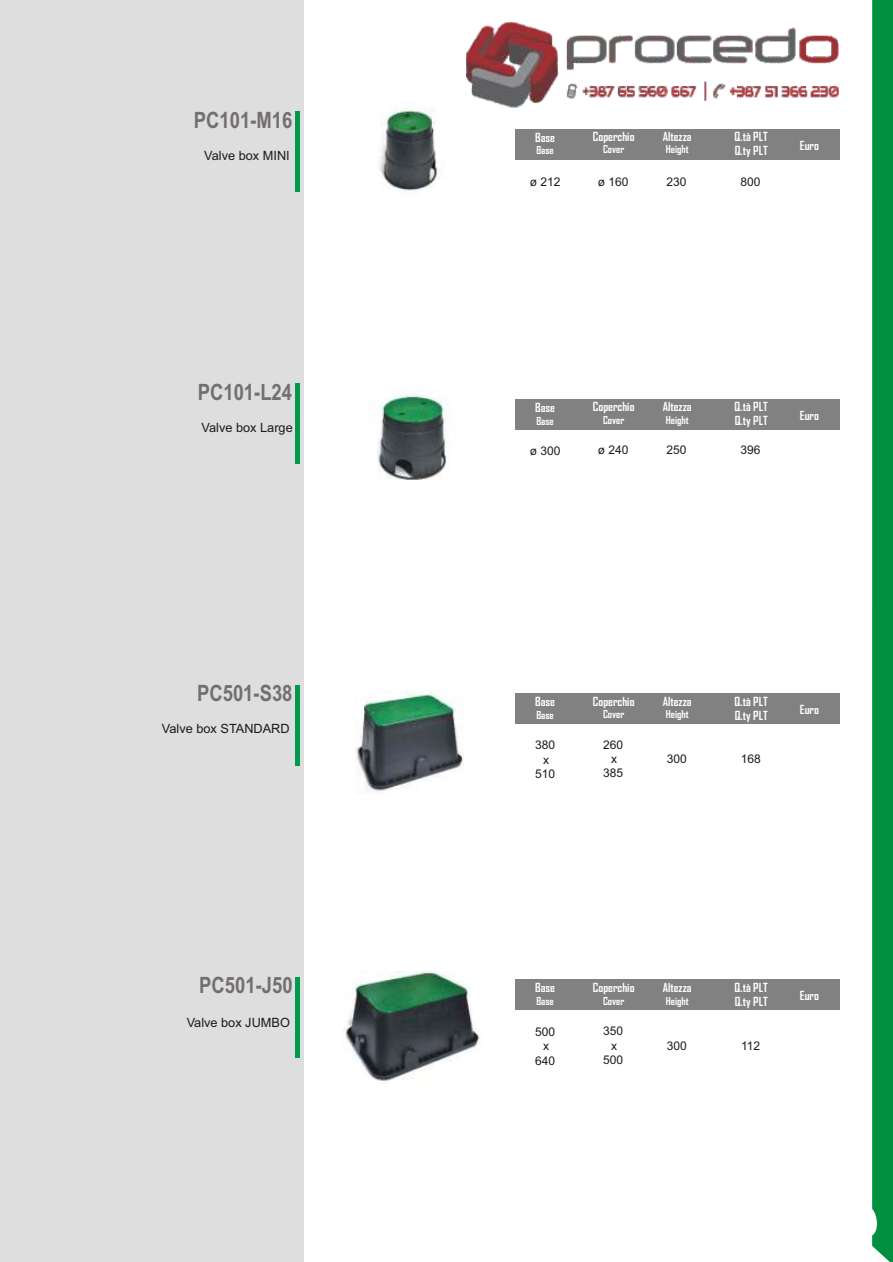
<style>
.page{position:relative;width:893px;height:1262px;background:#fff}
.page>*{position:absolute;margin:0;border:0;box-sizing:border-box;transform-origin:0 0}
.t1{font:700 22.5px "Arial Narrow";color:#736f6f}
.t2{font:12.75px "Arial";color:#1f1a17}
.t3{font:700 12px/14px "Agency FB";color:#fff}
.t4{font:12px/14.4px "Arial";color:#1f1a17;text-align:center}
.t5{font:700 10.5px "Agency FB";color:#fff}
</style>
<div class="page">
<div style="left:0;top:0;width:304px;height:1262px;background:#dedede"></div>
<div style="left:515px;top:129px;width:324px;height:31px;background:#818181"></div>
<div style="left:515px;top:399px;width:324px;height:31px;background:#818181"></div>
<div style="left:515px;top:693px;width:324px;height:31px;background:#818181"></div>
<div style="left:515px;top:979px;width:324px;height:31px;background:#818181"></div>
<hr style="left:295px;top:111px;width:4px;height:80px;background:#01994d">
<hr style="left:295px;top:383px;width:4px;height:80px;background:#01994d">
<hr style="left:295px;top:685px;width:4px;height:80px;background:#01994d">
<hr style="left:295px;top:977px;width:4px;height:81px;background:#01994d">
<img style="left:343px;top:971px;width:137px;height:112px">
<img style="left:373px;top:389px;width:76px;height:91px">
<img style="left:355px;top:690px;width:109px;height:101px">
<img style="left:379px;top:107px;width:61px;height:84px">
<svg style="left:872px;top:0;width:21px;height:1262px;background:#099345"></svg>
<img style="left:467px;top:22px;width:371px;height:86px">
<h1 class="t1" style="left:194px;top:111px;width:100px">PC101-M16</h1>
<p class="t2" style="left:204px;top:151px;width:87px">Valve box MINI</p>
<h1 class="t1" style="left:198px;top:383px;width:96px">PC101-L24</h1>
<p class="t2" style="left:201px;top:422px;width:93px">Valve box Large</p>
<h1 class="t1" style="left:197px;top:685px;width:97px">PC501-S38</h1>
<p class="t2" style="left:162px;top:724px;width:129px">Valve box STANDARD</p>
<h1 class="t1" style="left:199px;top:977px;width:95px">PC501-J50</h1>
<p class="t2" style="left:187px;top:1017px;width:105px">Valve box JUMBO</p>
<p class="t3" style="left:535px;top:131px;width:21px">Base</p>
<p class="t5" style="left:536px;top:146px;width:19px">Base</p>
<p class="t3" style="left:593px;top:130px;width:43px">Coperchio</p>
<p class="t5" style="left:603px;top:145px;width:23px">Cover</p>
<p class="t3" style="left:662px;top:130px;width:30px">Altezza</p>
<p class="t5" style="left:665px;top:145px;width:24px">Height</p>
<p class="t3" style="left:734px;top:130px;width:35px">Q.tà PLT<br>Q.ty PLT</p>
<p class="t4" style="left:529px;top:175px;width:32px">ø 212</p>
<p class="t4" style="left:666px;top:175px;width:22px">230</p>
<p class="t4" style="left:740px;top:175px;width:22px">800</p>
<p class="t4" style="left:598px;top:175px;width:32px">ø 160</p>
<p class="t3" style="left:800px;top:139px;width:21px">Euro</p>
<p class="t3" style="left:535px;top:402px;width:21px">Base</p>
<p class="t5" style="left:536px;top:417px;width:19px">Base</p>
<p class="t3" style="left:593px;top:401px;width:43px">Coperchio</p>
<p class="t5" style="left:603px;top:416px;width:23px">Cover</p>
<p class="t3" style="left:662px;top:401px;width:30px">Altezza</p>
<p class="t5" style="left:665px;top:416px;width:24px">Height</p>
<p class="t3" style="left:734px;top:401px;width:35px">Q.tà PLT<br>Q.ty PLT</p>
<p class="t4" style="left:529px;top:444px;width:32px">ø 300</p>
<p class="t4" style="left:666px;top:444px;width:22px">250</p>
<p class="t4" style="left:740px;top:444px;width:22px">396</p>
<p class="t4" style="left:598px;top:444px;width:32px">ø 240</p>
<p class="t3" style="left:800px;top:410px;width:21px">Euro</p>
<p class="t3" style="left:535px;top:696px;width:21px">Base</p>
<p class="t5" style="left:536px;top:711px;width:19px">Base</p>
<p class="t4" style="left:535px;top:739px;width:22px">380 x<br>510</p>
<p class="t3" style="left:593px;top:695px;width:43px">Coperchio</p>
<p class="t5" style="left:603px;top:710px;width:23px">Cover</p>
<p class="t4" style="left:603px;top:738px;width:22px">260 x<br>385</p>
<p class="t3" style="left:662px;top:695px;width:30px">Altezza</p>
<p class="t5" style="left:665px;top:710px;width:24px">Height</p>
<p class="t3" style="left:734px;top:695px;width:35px">Q.tà PLT<br>Q.ty PLT</p>
<p class="t4" style="left:666px;top:752px;width:22px">300</p>
<p class="t4" style="left:741px;top:753px;width:22px">168</p>
<p class="t3" style="left:800px;top:704px;width:21px">Euro</p>
<p class="t3" style="left:535px;top:982px;width:21px">Base</p>
<p class="t5" style="left:536px;top:997px;width:19px">Base</p>
<p class="t4" style="left:535px;top:1025px;width:22px">500 x<br>640</p>
<p class="t3" style="left:593px;top:981px;width:43px">Coperchio</p>
<p class="t5" style="left:603px;top:996px;width:23px">Cover</p>
<p class="t4" style="left:603px;top:1025px;width:22px">350 x<br>500</p>
<p class="t3" style="left:662px;top:981px;width:30px">Altezza</p>
<p class="t5" style="left:665px;top:996px;width:24px">Height</p>
<p class="t3" style="left:734px;top:981px;width:35px">Q.tà PLT<br>Q.ty PLT</p>
<p class="t4" style="left:666px;top:1039px;width:22px">300</p>
<p class="t4" style="left:741px;top:1039px;width:21px">112</p>
<p class="t3" style="left:800px;top:990px;width:21px">Euro</p>
</div>
